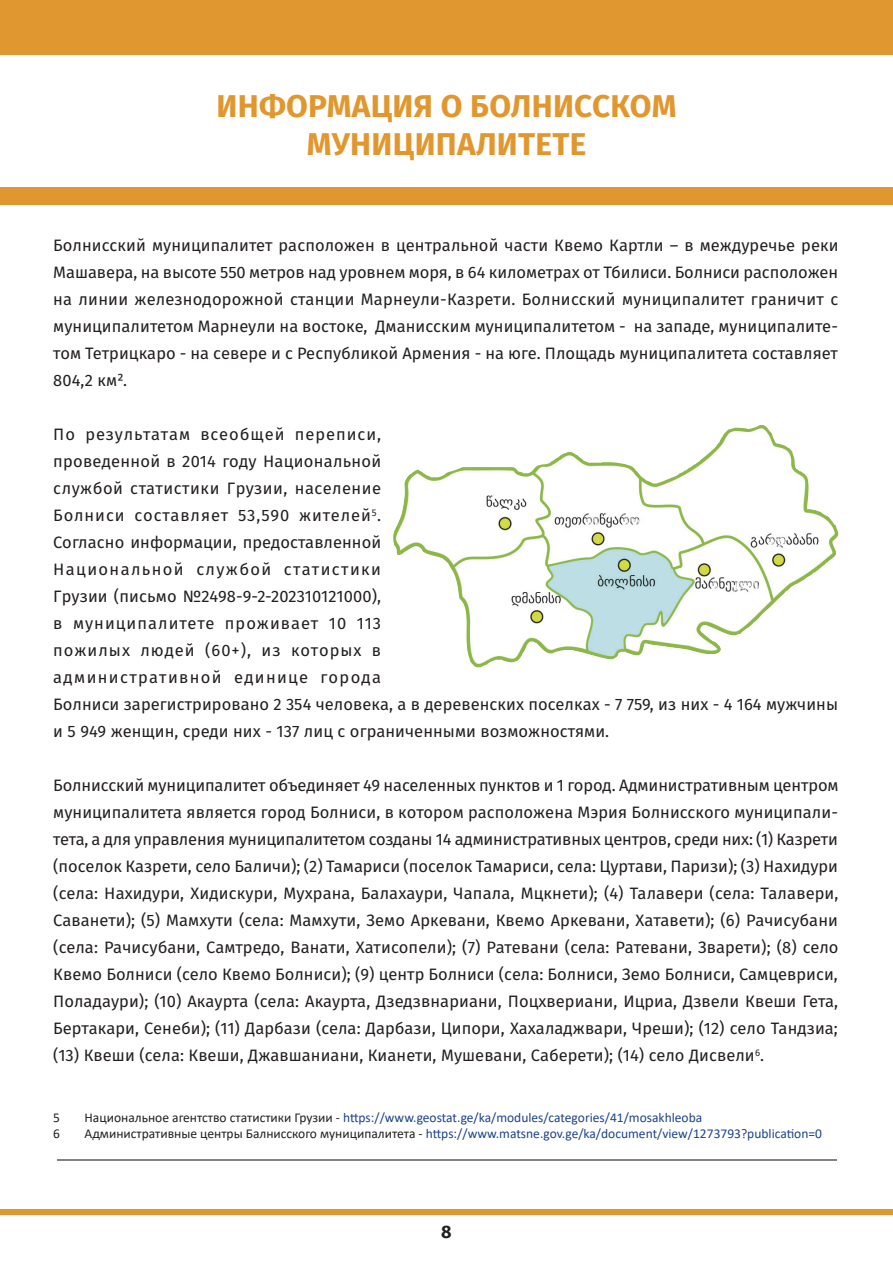
<style>
.page{position:relative;width:893px;height:1263px;background:#fff}
.page>*{position:absolute;margin:0;border:0;box-sizing:border-box;transform-origin:0 0}
.t1{font:700 31.5px/37.8px "Fira GO";letter-spacing:.01em;color:#e1972e;text-align:center}
.t2{font:700 18px "Fira GO";color:#231f20}
.t3{font:16.5px/27px "Fira GO";letter-spacing:.005em;color:#231f20;text-align:justify}
.t4{font:13.5px "Calibri";color:#1e448a}
.t5{font:13.5px "Calibri";color:#231f20}
.s1{color:#231f20}
</style>
<div class="page">
<div style="left:0;top:187px;width:893px;height:17px;background:#e19730"></div>
<div style="left:0;top:0;width:893px;height:54px;background:#e19730"></div>
<div style="left:0;top:1209px;width:893px;height:5px;background:#e19730"></div>
<hr style="left:58px;top:1159px;width:779px;height:1px;background:#808285">
<img style="left:393px;top:425px;width:367px;height:242px">
<p class="t1" style="left:217px;top:87px;width:461px">ИНФОРМАЦИЯ О БОЛНИССКОМ<br>МУНИЦИПАЛИТЕТЕ</p>
<p class="t3" style="left:53px;top:232px;width:787px">Болнисский муниципалитет расположен в центральной части Квемо Картли – в междуречье реки Машавера, на высоте 550 метров над уровнем моря, в 64 километрах от Тбилиси. Болниси расположен на линии железнодорожной станции Марнеули-Казрети. Болнисский муниципалитет граничит с муниципалитетом Марнеули на востоке, Дманисским муниципалитетом - на западе, муниципалите&shy;том Тетрицкаро - на севере и с Республикой Армения - на юге. Площадь муниципалитета составляет 804,2 км².</p>
<p class="t3" style="left:53px;top:421px;width:786px;text-align:left">По результатам всеобщей переписи,<br>проведенной в 2014 году Национальной<br>службой статистики Грузии, население<br>Болниси составляет 53,590 жителей<sup>5</sup>.<br>Согласно информации, предоставленной<br>Национальной службой статистики<br>Грузии (письмо №2498-9-2-202310121000),<br>в муниципалитете проживает 10 113<br>пожилых людей (60+), из которых в<br>административной единице города<br>Болниси зарегистрировано 2 354 человека, а в деревенских поселках - 7 759, из них - 4 164 мужчины и 5 949 женщин, среди них - 137 лиц с ограниченными возможностями.</p>
<p class="t3" style="left:53px;top:772px;width:787px">Болнисский муниципалитет объединяет 49 населенных пунктов и 1 город. Административным центром муниципалитета является город Болниси, в котором расположена Мэрия Болнисского муниципали&shy;тета, а для управления муниципалитетом созданы 14 административных центров, среди них: (1) Казрети (поселок Казрети, село Баличи); (2) Тамариси (поселок Тамариси, села: Цуртави, Паризи); (3) Нахидури (cела: Нахидури, Хидискури, Мухрана, Балахаури, Чапала, Мцкнети); (4) Талавери (села: Талавери, Саванети); (5) Мамхути (села: Мамхути, Земо Аркевани, Квемо Аркевани, Хатавети); (6) Рачисубани (села: Рачисубани, Самтредо, Ванати, Хатисопели); (7) Ратевани (села: Ратевани, Зварети); (8) село Квемо Болниси (село Квемо Болниси); (9) центр Болниси (села: Болниси, Земо Болниси, Самцевриси, Поладаури); (10) Акаурта (села: Акаурта, Дзедзвнариани, Поцхвериани, Ицриа, Дзвели Квеши Гета, Бертакари, Сенеби); (11) Дарбази (села: Дарбази, Ципори, Хахаладжвари, Чреши); (12) село Тандзиа; (13) Квеши (села: Квеши, Джавшаниани, Кианети, Мушевани, Саберети); (14) село Дисвели<sup>6</sup>.</p>
<p class="t5" style="left:53px;top:1108px;width:8px">5</p>
<p class="t4" style="left:85px;top:1108px;width:619px"><span class="s1">Национальное агентство статистики Грузии -</span> https://www.geostat.ge/ka/modules/categories/41/mosakhleoba</p>
<p class="t5" style="left:53px;top:1124px;width:8px">6</p>
<p class="t4" style="left:85px;top:1124px;width:739px"><span class="s1">Административные центры Балнисского муниципалитета -</span> https://www.matsne.gov.ge/ka/document/view/1273793?publication=0</p>
<p class="t2" style="left:441px;top:1221px;width:12px">8</p>
</div>
